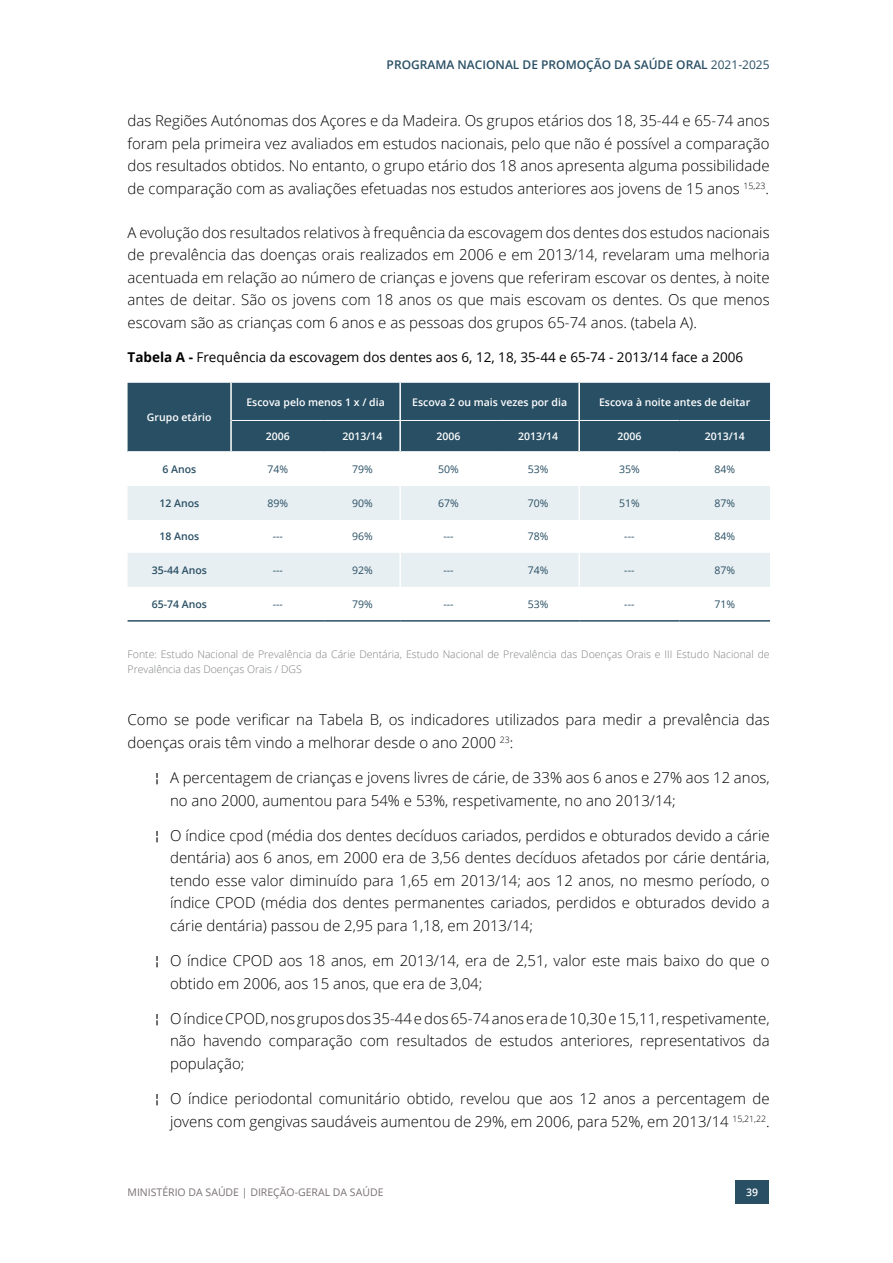
<style>
.page{position:relative;width:893px;height:1263px;background:#fff}
.page>*{position:absolute;margin:0;border:0;box-sizing:border-box;transform-origin:0 0}
.t1{font:300 15px/22.5px "Open Sans";color:#000;text-align:justify}
.t2{font:13.5px "Open Sans";color:#000}
.t3{font:600 12px "Open Sans";color:#294f64}
.t4{font:300 10.5px/14.9px "Open Sans";color:#7f8080}
.t5{font:600 10.5px "Open Sans";color:#fff}
.t6{font:10.5px "Open Sans";color:#294f64}
.t7{font:10.5px "Open Sans";color:#787170}
.t8{font:600 10.5px "Open Sans";color:#294f64}
.s1{font-weight:400}
.s2{font-weight:700}
</style>
<div class="page">
<div style="left:735px;top:1180px;width:34px;height:24px;background:#294f64"></div>
<div style="left:128px;top:383px;width:642px;height:68px;background:#294f64"></div>
<svg style="left:128px;top:486px;width:642px;height:101px;fill:#e8eff2"></svg>
<hr style="left:578px;top:421px;width:2px;height:30px;background:#fff">
<hr style="left:578px;top:486px;width:2px;height:34px;background:#fff">
<hr style="left:578px;top:520px;width:2px;height:33px;background:#fff">
<hr style="left:578px;top:553px;width:2px;height:34px;background:#fff">
<hr style="left:578px;top:383px;width:2px;height:37px;background:#fff">
<hr style="left:399px;top:421px;width:2px;height:30px;background:#fff">
<hr style="left:399px;top:486px;width:2px;height:34px;background:#fff">
<hr style="left:399px;top:520px;width:2px;height:33px;background:#fff">
<hr style="left:399px;top:553px;width:2px;height:34px;background:#fff">
<hr style="left:399px;top:383px;width:2px;height:37px;background:#fff">
<hr style="left:230px;top:383px;width:2px;height:37px;background:#fff">
<hr style="left:230px;top:420px;width:2px;height:31px;background:#fff">
<hr style="left:232px;top:420px;width:93px;height:1px;background:#fff">
<hr style="left:325px;top:420px;width:75px;height:1px;background:#fff">
<hr style="left:400px;top:420px;width:97px;height:1px;background:#fff">
<hr style="left:497px;top:420px;width:82px;height:1px;background:#fff">
<hr style="left:579px;top:420px;width:100px;height:1px;background:#fff">
<hr style="left:679px;top:420px;width:91px;height:1px;background:#fff">
<hr style="left:128px;top:620px;width:103px;height:2px;background:#294f64">
<hr style="left:231px;top:620px;width:94px;height:2px;background:#294f64">
<hr style="left:325px;top:620px;width:75px;height:2px;background:#294f64">
<hr style="left:400px;top:620px;width:97px;height:2px;background:#294f64">
<hr style="left:497px;top:620px;width:82px;height:2px;background:#294f64">
<hr style="left:579px;top:620px;width:100px;height:2px;background:#294f64">
<hr style="left:679px;top:620px;width:91px;height:2px;background:#294f64">
<p class="t3" style="left:387px;top:57px;width:385px">PROGRAMA NACIONAL DE PROMOÇÃO DA SAÚDE ORAL <span class="s1">2021-2025</span></p>
<p class="t1" style="left:128px;top:109px;width:644px">das Regiões Autónomas dos Açores e da Madeira. Os grupos etários dos 18, 35-44 e 65-74 anos foram pela primeira vez avaliados em estudos nacionais, pelo que não é possível a comparação dos resultados obtidos. No entanto, o grupo etário dos 18 anos apresenta alguma possibilidade de comparação com as avaliações efetuadas nos estudos anteriores aos jovens de 15 anos <sup>15,23</sup>.</p>
<p class="t1" style="left:128px;top:220px;width:644px">A evolução dos resultados relativos à frequência da escovagem dos dentes dos estudos nacionais de prevalência das doenças orais realizados em 2006 e em 2013/14, revelaram uma melhoria acentuada em relação ao número de crianças e jovens que referiram escovar os dentes, à noite antes de deitar. São os jovens com 18 anos os que mais escovam os dentes. Os que menos escovam são as crianças com 6 anos e as pessoas dos grupos 65-74 anos. (tabela A).</p>
<p class="t2" style="left:128px;top:348px;width:617px"><span class="s2">Tabela A -</span> Frequência da escovagem dos dentes aos 6, 12, 18, 35-44 e 65-74 - 2013/14 face a 2006</p>
<p class="t5" style="left:147px;top:410px;width:66px">Grupo etário</p>
<p class="t5" style="left:246px;top:394px;width:140px">Escova pelo menos 1 x / dia</p>
<p class="t5" style="left:412px;top:394px;width:156px">Escova 2 ou mais vezes por dia</p>
<p class="t5" style="left:599px;top:394px;width:153px">Escova à noite antes de deitar</p>
<p class="t5" style="left:266px;top:429px;width:25px">2006</p>
<p class="t5" style="left:342px;top:429px;width:42px">2013/14</p>
<p class="t5" style="left:437px;top:429px;width:25px">2006</p>
<p class="t5" style="left:518px;top:429px;width:42px">2013/14</p>
<p class="t5" style="left:617px;top:429px;width:25px">2006</p>
<p class="t5" style="left:705px;top:429px;width:42px">2013/14</p>
<p class="t8" style="left:162px;top:462px;width:35px">6 Anos</p>
<p class="t6" style="left:268px;top:462px;width:22px">74%</p>
<p class="t6" style="left:352px;top:462px;width:22px">79%</p>
<p class="t6" style="left:438px;top:462px;width:22px">50%</p>
<p class="t6" style="left:528px;top:462px;width:22px">53%</p>
<p class="t6" style="left:619px;top:462px;width:22px">35%</p>
<p class="t6" style="left:714px;top:462px;width:22px">84%</p>
<p class="t8" style="left:159px;top:496px;width:41px">12 Anos</p>
<p class="t6" style="left:268px;top:496px;width:22px">89%</p>
<p class="t6" style="left:352px;top:496px;width:22px">90%</p>
<p class="t6" style="left:438px;top:496px;width:22px">67%</p>
<p class="t6" style="left:528px;top:496px;width:22px">70%</p>
<p class="t6" style="left:619px;top:496px;width:22px">51%</p>
<p class="t6" style="left:714px;top:496px;width:22px">87%</p>
<p class="t8" style="left:159px;top:529px;width:41px">18 Anos</p>
<p class="t6" style="left:273px;top:529px;width:12px">---</p>
<p class="t6" style="left:352px;top:529px;width:22px">96%</p>
<p class="t6" style="left:443px;top:529px;width:12px">---</p>
<p class="t6" style="left:528px;top:529px;width:22px">78%</p>
<p class="t6" style="left:624px;top:529px;width:12px">---</p>
<p class="t6" style="left:714px;top:529px;width:22px">84%</p>
<p class="t8" style="left:152px;top:563px;width:57px">35-44 Anos</p>
<p class="t6" style="left:273px;top:563px;width:12px">---</p>
<p class="t6" style="left:352px;top:563px;width:22px">92%</p>
<p class="t6" style="left:443px;top:563px;width:12px">---</p>
<p class="t6" style="left:528px;top:563px;width:22px">74%</p>
<p class="t6" style="left:624px;top:563px;width:12px">---</p>
<p class="t6" style="left:714px;top:563px;width:22px">87%</p>
<p class="t8" style="left:152px;top:596px;width:57px">65-74 Anos</p>
<p class="t6" style="left:273px;top:596px;width:12px">---</p>
<p class="t6" style="left:352px;top:596px;width:22px">79%</p>
<p class="t6" style="left:443px;top:596px;width:12px">---</p>
<p class="t6" style="left:528px;top:596px;width:22px">53%</p>
<p class="t6" style="left:624px;top:596px;width:12px">---</p>
<p class="t6" style="left:714px;top:596px;width:22px">71%</p>
<p class="t4" style="left:128px;top:646px;width:644px">Fonte: Estudo Nacional de Prevalência da Cárie Dentária, Estudo Nacional de Prevalência das Doenças Orais e III Estudo Nacional de<br>Prevalência das Doenças Orais / DGS</p>
<p class="t1" style="left:128px;top:708px;width:644px">Como se pode verificar na Tabela B, os indicadores utilizados para medir a prevalência das doenças orais têm vindo a melhorar desde o ano 2000 <sup>23</sup>:</p>
<p class="t1" style="left:170px;top:766px;width:601px;text-indent:-17px">╏ A percentagem de crianças e jovens livres de cárie, de 33% aos 6 anos e 27% aos 12 anos, no ano 2000, aumentou para 54% e 53%, respetivamente, no ano 2013/14;</p>
<p class="t1" style="left:170px;top:824px;width:601px;text-indent:-17px">╏ O índice cpod (média dos dentes decíduos cariados, perdidos e obturados devido a cárie dentária) aos 6 anos, em 2000 era de 3,56 dentes decíduos afetados por cárie dentária, tendo esse valor diminuído para 1,65 em 2013/14; aos 12 anos, no mesmo período, o índice CPOD (média dos dentes permanentes cariados, perdidos e obturados devido a cárie dentária) passou de 2,95 para 1,18, em 2013/14;</p>
<p class="t1" style="left:170px;top:949px;width:601px;text-indent:-17px">╏ O índice CPOD aos 18 anos, em 2013/14, era de 2,51, valor este mais baixo do que o obtido em 2006, aos 15 anos, que era de 3,04;</p>
<p class="t1" style="left:170px;top:1007px;width:601px;text-indent:-17px">╏ O índice CPOD, nos grupos dos 35-44 e dos 65-74 anos era de 10,30 e 15,11, respetivamente, não havendo comparação com resultados de estudos anteriores, representativos da população;</p>
<p class="t1" style="left:153px;top:1087px;width:618px;text-align:right">╏ O índice periodontal comunitário obtido, revelou que aos 12 anos a percentagem de jovens com gengivas saudáveis aumentou de 29%, em 2006, para 52%, em 2013/14 <sup>15,21,22</sup>.</p>
<p class="t7" style="left:128px;top:1185px;width:257px">MINISTÉRIO DA SAÚDE | DIREÇÃO-GERAL DA SAÚDE</p>
<p class="t5" style="left:746px;top:1185px;width:13px">39</p>
</div>
